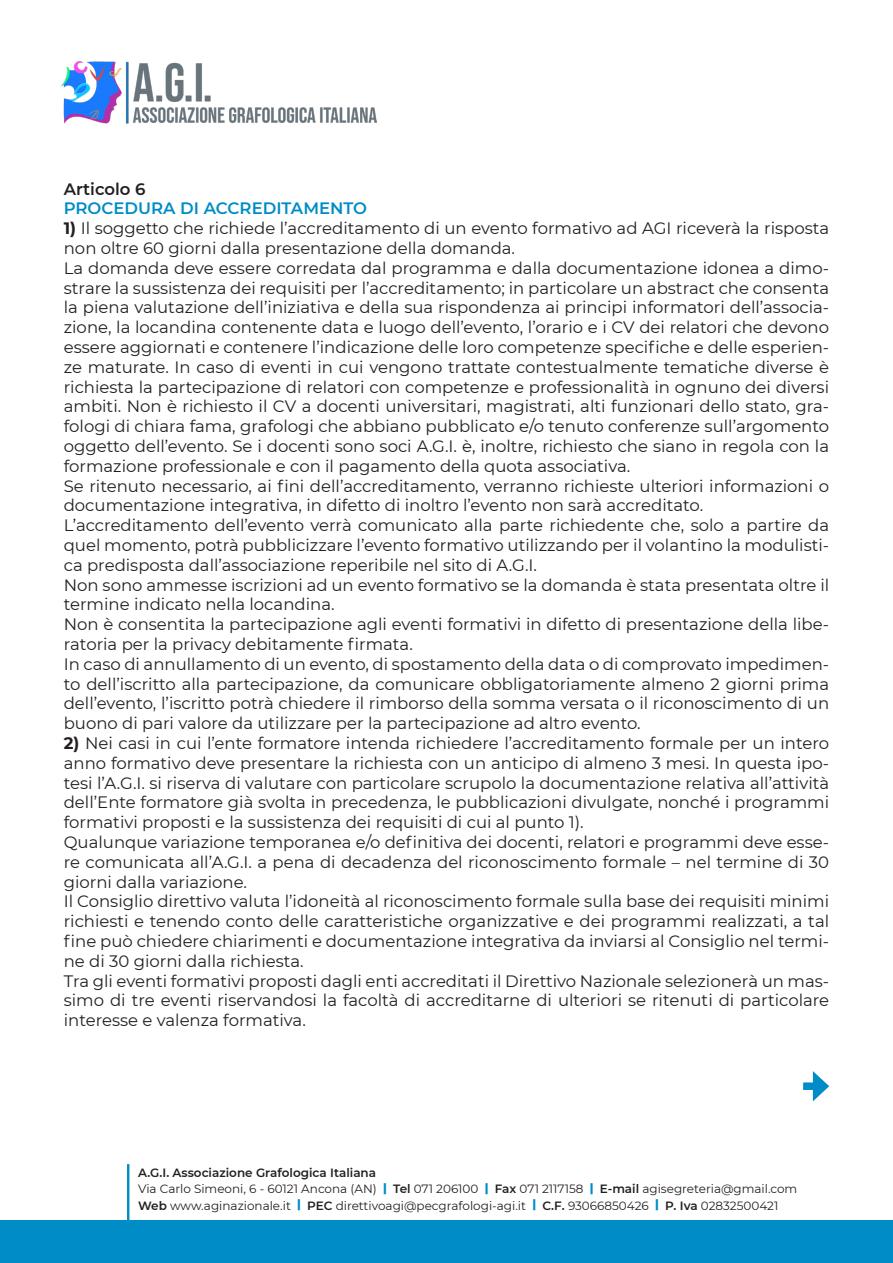
<style>
.page{position:relative;width:893px;height:1263px;background:#fff}
.page>*{position:absolute;margin:0;border:0;box-sizing:border-box;transform-origin:0 0}
.t1{font:16.5px/19.8px "Montserrat";color:#231f20;text-align:justify}
.t2{font:600 16.5px "Montserrat";color:#008cc7}
.t3{font:600 16.5px "Montserrat";color:#231f20}
.t4{font:12px "Montserrat";color:#231f20}
.t5{font:600 12px "Montserrat";color:#231f20}
.s1{font-weight:700}
.s2{font-weight:800;color:#008cc7}
.s3{font-weight:600}
</style>
<div class="page">
<div style="left:0;top:1220px;width:893px;height:43px;background:#008cc7"></div>
<hr style="left:127px;top:1164px;width:2px;height:62px;background:#008cc7">
<img style="left:61px;top:61px;width:315px;height:63px">
<div style="left:803px;top:1082px;width:16px;height:8px;background:#008cc7"></div>
<svg style="left:813px;top:1071px;width:16px;height:30px"></svg>
<p class="t3" style="left:64px;top:177px;width:83px">Articolo 6</p>
<p class="t2" style="left:64px;top:197px;width:305px">PROCEDURA DI ACCREDITAMENTO</p>
<p class="t1" style="left:64px;top:218px;width:767px"><span class="s1">1)</span> Il soggetto che richiede l’accreditamento di un evento formativo ad AGI riceverà la risposta non oltre 60 giorni dalla presentazione della domanda.</p>
<p class="t1" style="left:64px;top:257px;width:767px">La domanda deve essere corredata dal programma e dalla documentazione idonea a dimo&shy;strare la sussistenza dei requisiti per l’accreditamento; in particolare un abstract che consenta la piena valutazione dell’iniziativa e della sua rispondenza ai principi informatori dell’associa&shy;zione, la locandina contenente data e luogo dell’evento, l’orario e i CV dei relatori che devono essere aggiornati e contenere l’indicazione delle loro competenze specifiche e delle esperien&shy;ze maturate. In caso di eventi in cui vengono trattate contestualmente tematiche diverse è richiesta la partecipazione di relatori con competenze e professionalità in ognuno dei diversi ambiti. Non è richiesto il CV a docenti universitari, magistrati, alti funzionari dello stato, gra&shy;fologi di chiara fama, grafologi che abbiano pubblicato e/o tenuto conferenze sull’argomento oggetto dell’evento. Se i docenti sono soci A.G.I. è, inoltre, richiesto che siano in regola con la formazione professionale e con il pagamento della quota associativa.</p>
<p class="t1" style="left:64px;top:475px;width:767px">Se ritenuto necessario, ai fini dell’accreditamento, verranno richieste ulteriori informazioni o documentazione integrativa, in difetto di inoltro l’evento non sarà accreditato.</p>
<p class="t1" style="left:64px;top:515px;width:767px">L’accreditamento dell’evento verrà comunicato alla parte richiedente che, solo a partire da quel momento, potrà pubblicizzare l’evento formativo utilizzando per il volantino la modulisti&shy;ca predisposta dall’associazione reperibile nel sito di A.G.I.</p>
<p class="t1" style="left:64px;top:574px;width:767px">Non sono ammesse iscrizioni ad un evento formativo se la domanda è stata presentata oltre il termine indicato nella locandina.</p>
<p class="t1" style="left:64px;top:614px;width:767px">Non è consentita la partecipazione agli eventi formativi in difetto di presentazione della libe&shy;ratoria per la privacy debitamente firmata.</p>
<p class="t1" style="left:64px;top:653px;width:767px">In caso di annullamento di un evento, di spostamento della data o di comprovato impedimen&shy;to dell’iscritto alla partecipazione, da comunicare obbligatoriamente almeno 2 giorni prima dell’evento, l’iscritto potrà chiedere il rimborso della somma versata o il riconoscimento di un buono di pari valore da utilizzare per la partecipazione ad altro evento.</p>
<p class="t1" style="left:64px;top:733px;width:767px"><span class="s1">2)</span> Nei casi in cui l’ente formatore intenda richiedere l’accreditamento formale per un intero anno formativo deve presentare la richiesta con un anticipo di almeno 3 mesi. In questa ipo&shy;tesi l’A.G.I. si riserva di valutare con particolare scrupolo la documentazione relativa all’attività dell’Ente formatore già svolta in precedenza, le pubblicazioni divulgate, nonché i programmi formativi proposti e la sussistenza dei requisiti di cui al punto 1).</p>
<p class="t1" style="left:64px;top:832px;width:767px">Qualunque variazione temporanea e/o definitiva dei docenti, relatori e programmi deve esse&shy;re comunicata all’A.G.I. a pena di decadenza del riconoscimento formale – nel termine di 30 giorni dalla variazione.</p>
<p class="t1" style="left:64px;top:891px;width:767px">Il Consiglio direttivo valuta l’idoneità al riconoscimento formale sulla base dei requisiti minimi richiesti e tenendo conto delle caratteristiche organizzative e dei programmi realizzati, a tal fine può chiedere chiarimenti e documentazione integrativa da inviarsi al Consiglio nel termi&shy;ne di 30 giorni dalla richiesta.</p>
<p class="t1" style="left:64px;top:970px;width:767px">Tra gli eventi formativi proposti dagli enti accreditati il Direttivo Nazionale selezionerà un mas&shy;simo di tre eventi riservandosi la facoltà di accreditarne di ulteriori se ritenuti di particolare interesse e valenza formativa.</p>
<p class="t5" style="left:138px;top:1164px;width:239px">A.G.I. Associazione Grafologica Italiana</p>
<p class="t4" style="left:138px;top:1181px;width:661px">Via Carlo Simeoni, 6 - 60121 Ancona (AN) <span class="s2">|</span> <span class="s3">Tel</span> 071 206100 <span class="s2">|</span> <span class="s3">Fax</span> 071 2117158 <span class="s2">|</span> <span class="s3">E-mail</span> agisegreteria@gmail.com</p>
<p class="t4" style="left:138px;top:1197px;width:642px"><span class="s3">Web</span> www.aginazionale.it <span class="s2">|</span> <span class="s3">PEC</span> direttivoagi@pecgrafologi-agi.it <span class="s2">|</span> <span class="s3">C.F.</span> 93066850426 <span class="s2">|</span> <span class="s3">P. Iva</span> 02832500421</p>
</div>
